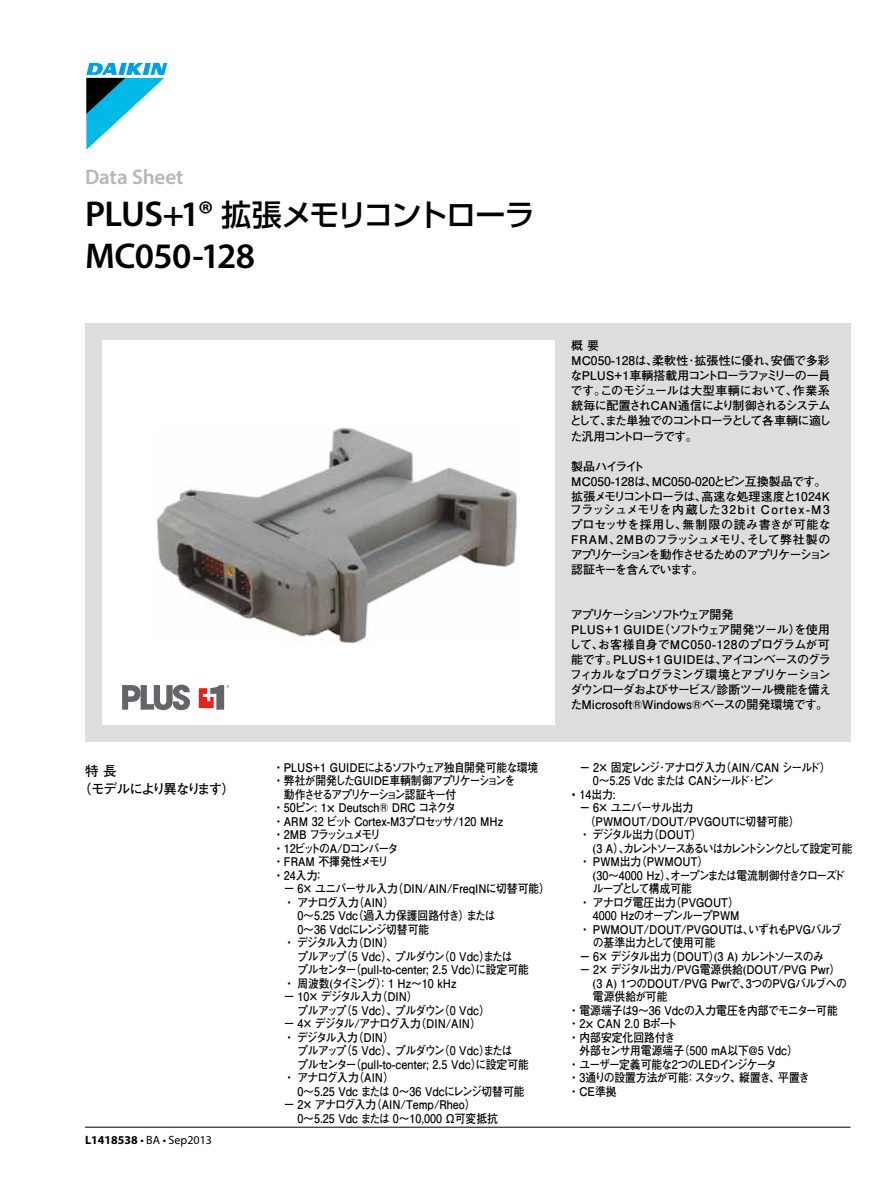
<style>
.page{position:relative;width:893px;height:1191px;background:#fff}
.page>*{position:absolute;margin:0;border:0;box-sizing:border-box;transform-origin:0 0}
.t1{font:600 36px "Myriad Pro";letter-spacing:-.015em;color:#000}
.t2{font:500 30px "Shin Go Pro";letter-spacing:-.055em;color:#000}
.t3{font:600 21px "Myriad Pro";letter-spacing:-.005em;color:#b5b6b6}
.t4{font:700 13.5px/18px "Futo Go B101 Pro";letter-spacing:-.12em;color:#000}
.t5{font:700 12px "Futo Go B101 Pro";color:#000;scale:.9 1}
.t6{font:700 12px/15px "Futo Go B101 Pro";letter-spacing:-.03em;color:#000}
.t7{font:700 12px "Futo Go B101 Pro";letter-spacing:-.03em;color:#000;scale:.9 1}
.t8{font:700 12px/15px "Futo Go B101 Pro";letter-spacing:-.05em;color:#000}
.t9{font:700 12px "Futo Go B101 Pro";letter-spacing:-.065em;color:#000;scale:.9 1}
.t10{font:700 12px "Futo Go B101 Pro";letter-spacing:-.1em;color:#000;scale:.9 1}
.t11{font:700 12px "Futo Go B101 Pro";letter-spacing:-.005em;color:#000;scale:.9 1}
.t12{font:700 12px/13.5px "Futo Go B101 Pro";letter-spacing:-.07em;color:#000;scale:.9 1}
.t13{font:700 12px "Futo Go B101 Pro";letter-spacing:-.055em;color:#000;scale:.9 1}
.t14{font:700 12px "Futo Go B101 Pro";letter-spacing:-.01em;color:#000;scale:.9 1}
.t15{font:700 12px "Futo Go B101 Pro";letter-spacing:-.16em;color:#000;scale:.9 1}
.t16{font:12px "Myriad Pro";color:#000}
.t17{font:700 12px "Futo Go B101 Pro";letter-spacing:-.135em;color:#000;scale:.9 1}
.t18{font:700 12px "Futo Go B101 Pro";letter-spacing:-.185em;color:#000;scale:.9 1}
.t19{font:700 12px "Futo Go B101 Pro";letter-spacing:-.05em;color:#000;scale:.9 1}
.s1{font-family:"Myriad Pro";font-weight:600;font-size:36px}
.s2{font-weight:700}
</style>
<div class="page">
<div style="left:85px;top:323px;width:765px;height:419px;background:#dcdddd"></div>
<hr style="left:85px;top:1126px;width:765px;height:1px;background:#000">
<div style="left:102px;top:340px;width:453px;height:385px;background:#fff"></div>
<svg style="left:122px;top:684px;width:68px;height:26px"></svg>
<svg style="left:199px;top:685px;width:30px;height:24px"></svg>
<img style="left:156px;top:427px;width:361px;height:217px">
<svg style="left:86px;top:63px;width:81px;height:87px"></svg>
<h3 class="t3" style="left:85px;top:163px;width:100px">Data Sheet</h3>
<h2 class="t2" style="left:85px;top:190px;width:451px"><span class="s1">PLUS+1®</span> 拡張メモリコントローラ</h2>
<h1 class="t1" style="left:85px;top:233px;width:172px">MC050-128</h1>
<p class="t8" style="left:570px;top:337px;width:263px">概要<br>ＭＣ050-128は､柔軟性･拡張性に優れ､安価で多彩なPLUS+1車輌搭載用コントローラファミリーの一員です。このモジュールは大型車輌において、作業系統毎に配置されCAN通信により制御されるシステムとして､また単独でのコントローラとして各車輌に適した汎用コントローラです。</p>
<p class="t6" style="left:571px;top:457px;width:260px">製品ハイライト<br>MC050-128は、MC050-020とピン互換製品です。拡張メモリコントローラは、高速な処理速度と1024K</p>
<p class="t6" style="left:570px;top:500px;width:262px;text-align:justify">フラッシュメモリを内蔵した32bit Cortex-M3プロセッサを採用し、無制限の読み書きが可能なFRAM、2MBのフラッシュメモリ、そして弊社製のアプリケーションを動作させるためのアプリケーション認証キーを含んでいます。</p>
<p class="t6" style="left:570px;top:605px;width:263px">アプリケーションソフトウェア開発<br>PLUS+1 GUIDE（ソフトウェア開発ツール）を使用して､お客様自身でMC050-128のプログラムが可能です。PLUS+1 GUIDEは､アイコンベースのグラフィカルなプログラミング環境とアプリケーションダウンローダおよびサービス/診断ツール機能を備えたMicrosoft®Windows®ベースの開発環境です。</p>
<p class="t4" style="left:78px;top:760px;width:159px;text-indent:7px">特長<br>（モデルにより異なります）</p>
<p class="t12" style="left:593px;top:759px;width:266px;text-indent:-14px">− 2× 固定レンジ･アナログ入力（AIN/CAN シールド）<br>0～5.25 Vdc または CANシールド･ピン</p>
<p class="t13" style="left:273px;top:757px;width:296px">・ PLUS+1 GUIDEによるソフトウェア独自開発可能な環境</p>
<p class="t13" style="left:273px;top:771px;width:271px">・ 弊社が開発したGUIDE車輌制御アプリケーションを</p>
<p class="t17" style="left:284px;top:784px;width:193px">動作させるアプリケーション認証キー付</p>
<p class="t5" style="left:273px;top:798px;width:205px">・ 50ピン: 1× Deutsch® DRC コネクタ</p>
<p class="t5" style="left:273px;top:811px;width:257px">・ ARM 32 ビット Cortex-M3プロセッサ/120 MHz</p>
<p class="t18" style="left:273px;top:825px;width:121px">・ 2M B フラッシュメモリ</p>
<p class="t10" style="left:273px;top:838px;width:141px">・ 12ビットのA/Dコンバータ</p>
<p class="t5" style="left:273px;top:852px;width:130px">・ FRAM 不揮発性メモリ</p>
<p class="t7" style="left:273px;top:865px;width:58px">・ 24入力：</p>
<p class="t5" style="left:284px;top:879px;width:298px">ー 6× ユニバーサル入力（DIN/AIN/FreqINに切替可能）</p>
<p class="t7" style="left:284px;top:892px;width:124px">・ アナログ入力（AIN）</p>
<p class="t5" style="left:297px;top:906px;width:222px">0～5.25 Vdc（過入力保護回路付き）または</p>
<p class="t5" style="left:297px;top:919px;width:148px">0～36 Vdcにレンジ切替可能</p>
<p class="t14" style="left:284px;top:933px;width:124px">・ デジタル入力（DIN）</p>
<p class="t9" style="left:297px;top:946px;width:241px">プルアップ（5 Vdc）､プルダウン（0 Vdc）または</p>
<p class="t5" style="left:297px;top:960px;width:259px">プルセンター（pull-to-center; 2.5 Vdc）に設定可能</p>
<p class="t11" style="left:284px;top:973px;width:193px">・ 周波数(タイミング）：1 Hz～10 kHz</p>
<p class="t11" style="left:284px;top:987px;width:151px">ー 10× デジタル入力（DIN）</p>
<p class="t7" style="left:297px;top:1000px;width:216px">プルアップ（5 Vdc）､プルダウン（0 Vdc）</p>
<p class="t7" style="left:284px;top:1014px;width:221px">ー 4× デジタル/アナログ入力（DIN/AIN）</p>
<p class="t14" style="left:284px;top:1027px;width:124px">・ デジタル入力（DIN）</p>
<p class="t9" style="left:297px;top:1041px;width:241px">プルアップ（5 Vdc）､プルダウン（0 Vdc）または</p>
<p class="t5" style="left:297px;top:1054px;width:259px">プルセンター（pull-to-center; 2.5 Vdc）に設定可能</p>
<p class="t7" style="left:284px;top:1068px;width:124px">・ アナログ入力（AIN）</p>
<p class="t5" style="left:297px;top:1081px;width:254px">0～5.25 Vdc または 0～36 Vdcにレンジ切替可能</p>
<p class="t5" style="left:284px;top:1095px;width:215px">ー 2× アナログ入力（AIN/Temp/Rheo）</p>
<p class="t5" style="left:297px;top:1108px;width:224px">0～5.25 Vdc または 0～10,000 Ω可変抵抗</p>
<p class="t7" style="left:572px;top:784px;width:50px">• 14出力:</p>
<p class="t19" style="left:579px;top:798px;width:128px">− 6× ユニバーサル出力</p>
<p class="t5" style="left:585px;top:811px;width:241px">（PWMOUT/DOUT/PVGOUTに切替可能）</p>
<p class="t14" style="left:579px;top:825px;width:138px">・ デジタル出力（DOUT）</p>
<p class="t15" style="left:593px;top:838px;width:290px">(3 A）､カレントソースあるいはカレントシンクとして設定可能</p>
<p class="t5" style="left:579px;top:852px;width:145px">・ PWM出力（PWMOUT）</p>
<p class="t10" style="left:593px;top:865px;width:282px">(30～4000 Hz）､オープンまたは電流制御付きクローズド</p>
<p class="t12" style="left:593px;top:880px;width:112px">ループとして構成可能</p>
<p class="t11" style="left:579px;top:892px;width:179px">・ アナログ電圧出力（PVGOUT）</p>
<p class="t7" style="left:593px;top:906px;width:164px">4000 HzのオープンループPWM</p>
<p class="t5" style="left:579px;top:919px;width:293px">・ PWMOUT/DOUT/PVGOUTは、いずれもPVGバルブ</p>
<p class="t11" style="left:593px;top:933px;width:138px">の基準出力として使用可能</p>
<p class="t10" style="left:579px;top:946px;width:273px">− 6× デジタル出力（DOUT）(3 A) カレントソースのみ</p>
<p class="t5" style="left:579px;top:960px;width:292px">− 2× デジタル出力/PVG電源供給(DOUT/PVG Pwr）</p>
<p class="t7" style="left:593px;top:973px;width:284px">(3 A) 1つのDOUT/PVG Pwrで、3つのPVGバルブへの</p>
<p class="t5" style="left:593px;top:987px;width:84px">電源供給が可能</p>
<p class="t7" style="left:569px;top:1000px;width:301px">・ 電源端子は9～36 Vdcの入力電圧を内部でモニター可能</p>
<p class="t7" style="left:569px;top:1014px;width:123px">・ 2× CAN 2.0 Bポート</p>
<p class="t5" style="left:569px;top:1027px;width:120px">・ 内部安定化回路付き</p>
<p class="t5" style="left:579px;top:1041px;width:245px">外部センサ用電源端子（500 mA以下@5 Vdc）</p>
<p class="t9" style="left:569px;top:1054px;width:233px">・ ユーザー定義可能な2つのLEDインジケータ</p>
<p class="t7" style="left:569px;top:1068px;width:269px">・ 3通りの設置方法が可能：スタック､縦置き､平置き</p>
<p class="t7" style="left:569px;top:1081px;width:55px">・ CE準拠</p>
<p class="t16" style="left:85px;top:1132px;width:128px"><span class="s2">L1418538</span> • BA • Sep2013</p>
</div>
